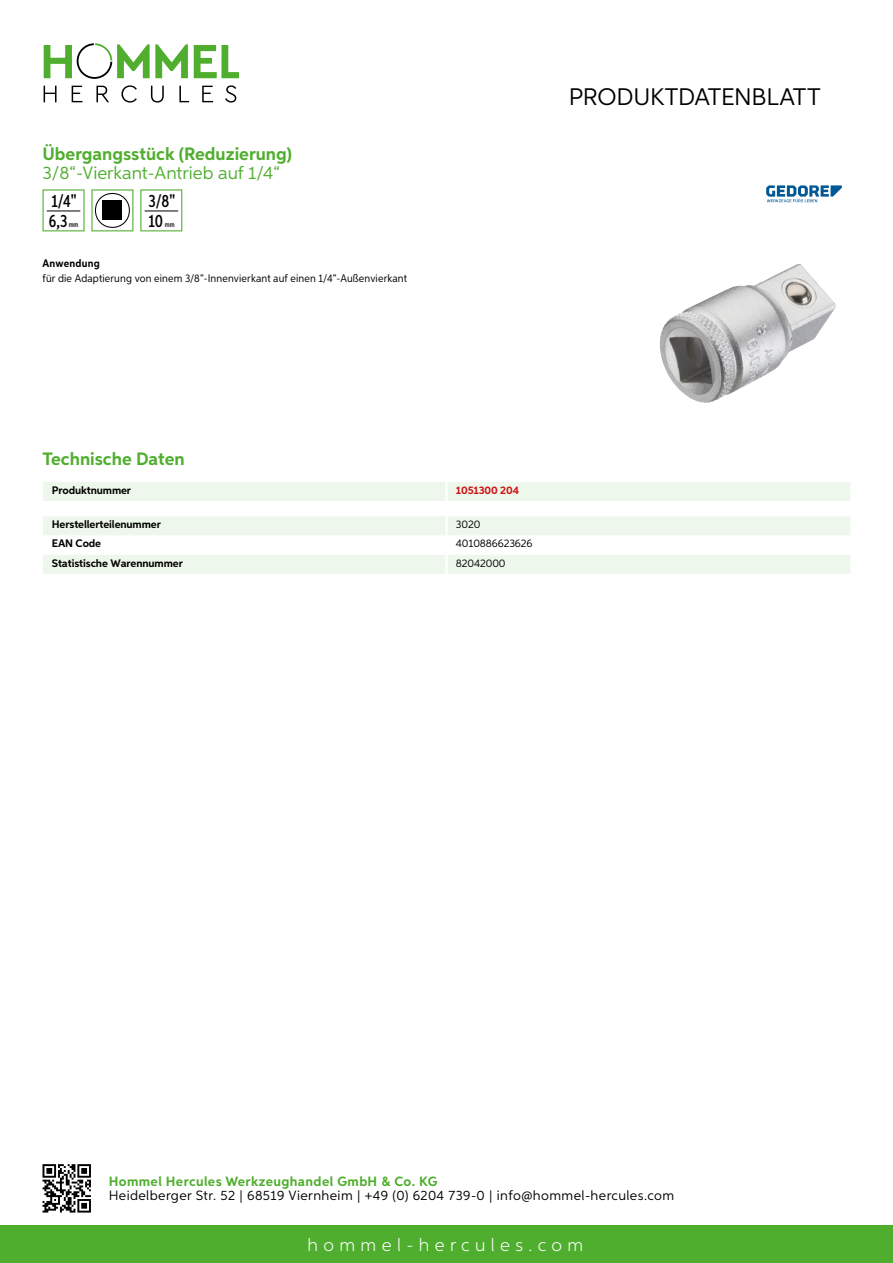
<style>
.page{position:relative;width:893px;height:1263px;background:#fff}
.page>*{position:absolute;margin:0;border:0;box-sizing:border-box;transform-origin:0 0}
.t1{font:24px "Aspira";letter-spacing:-.01em;color:#000}
.t2{font:700 18px "Aspira";color:#50ae2f}
.t3{font:18px "Aspira";color:#50ae2f}
.t4{font:300 18px "Aspira";letter-spacing:.3em;color:#fff}
.t5{font:500 17.85px/20.4px "Aspira XX Nar";color:#000}
.t6{font:13.5px "Aspira";letter-spacing:.03em;color:#000}
.t7{font:700 13.5px "Aspira";letter-spacing:.03em;color:#50ae2f}
.t8{font:10.95px "Aspira Nar";letter-spacing:.015em;color:#000}
.t9{font:700 10.95px "Aspira";letter-spacing:-.01em;color:#000}
.t10{font:10.95px "Aspira";letter-spacing:-.01em;color:#000}
.t11{font:700 10.95px "Aspira";letter-spacing:-.01em;color:#cd1013}
.t12{font:700 10.95px "Aspira Nar";letter-spacing:.02em;color:#000}
.t13{font:500 7.35px "Aspira XX Nar";color:#000}
</style>
<div class="page">
<div style="left:0;top:1226px;width:893px;height:37px;background:#50ae2f"></div>
<svg style="left:43px;top:1164px;width:48px;height:48px"></svg>
<svg style="left:194px;top:45px;width:45px;height:33px"></svg>
<svg style="left:44px;top:43px;width:144px;height:36px"></svg>
<svg style="left:44px;top:86px;width:13px;height:16px"></svg>
<svg style="left:72px;top:86px;width:10px;height:16px"></svg>
<svg style="left:96px;top:86px;width:13px;height:16px"></svg>
<svg style="left:121px;top:85px;width:16px;height:18px"></svg>
<svg style="left:151px;top:86px;width:13px;height:17px"></svg>
<svg style="left:179px;top:86px;width:10px;height:16px"></svg>
<svg style="left:202px;top:86px;width:11px;height:16px"></svg>
<svg style="left:225px;top:85px;width:11px;height:18px"></svg>
<div style="left:43px;top:482px;width:807px;height:19px;background:#eef7eb"></div>
<hr style="left:445px;top:482px;width:3px;height:19px;background:#fff">
<svg style="left:43px;top:516px;width:807px;height:58px"></svg>
<hr style="left:445px;top:555px;width:3px;height:19px;background:#fff">
<svg style="left:43px;top:189px;width:42px;height:42px"></svg>
<hr style="left:47px;top:211px;width:33px;height:1px;background:#000">
<svg style="left:91px;top:189px;width:42px;height:42px"></svg>
<div style="left:103px;top:201px;width:19px;height:19px;background:#000"></div>
<svg style="left:140px;top:189px;width:42px;height:42px"></svg>
<hr style="left:145px;top:211px;width:33px;height:1px;background:#000">
<img style="left:660px;top:264px;width:176px;height:139px">
<svg style="left:766px;top:185px;width:76px;height:17px"></svg>
<h2 class="t2" style="left:43px;top:142px;width:251px">Übergangsstück (Reduzierung)</h2>
<h2 class="t3" style="left:43px;top:162px;width:239px">3/8“-Vierkant-Antrieb auf 1/4“</h2>
<h3 class="t5" style="left:49px;top:191px;width:29px">1/4"<br>6,3</h3>
<p class="t13" style="left:69px;top:220px;width:11px">mm</p>
<h3 class="t5" style="left:148px;top:191px;width:28px">3/8"<br>10</h3>
<p class="t13" style="left:165px;top:220px;width:11px">mm</p>
<p class="t12" style="left:43px;top:257px;width:59px">Anwendung</p>
<p class="t8" style="left:43px;top:272px;width:366px">für die Adaptierung von einem 3/8“-Innenvierkant auf einen 1/4“-Außenvierkant</p>
<h1 class="t1" style="left:569px;top:82px;width:253px">Produktdatenblatt</h1>
<h2 class="t2" style="left:43px;top:448px;width:144px">Technische Daten</h2>
<p class="t9" style="left:52px;top:483px;width:81px">Produktnummer</p>
<p class="t11" style="left:456px;top:483px;width:65px">1051300 204</p>
<p class="t9" style="left:52px;top:518px;width:111px">Herstellerteilenummer</p>
<p class="t10" style="left:456px;top:518px;width:26px">3020</p>
<p class="t9" style="left:52px;top:537px;width:51px">EAN Code</p>
<p class="t10" style="left:456px;top:537px;width:78px">4010886623626</p>
<p class="t9" style="left:52px;top:556px;width:132px">Statistische Warennummer</p>
<p class="t10" style="left:456px;top:556px;width:51px">82042000</p>
<p class="t7" style="left:109px;top:1172px;width:330px">Hommel Hercules Werkzeughandel GmbH &amp; Co. KG</p>
<p class="t6" style="left:109px;top:1187px;width:567px">Heidelberger Str. 52 | 68519 Viernheim | +49 (0) 6204 739-0 | info@hommel-hercules.com</p>
<h2 class="t4" style="left:307px;top:1234px;width:277px">hommel-hercules.com</h2>
</div>
